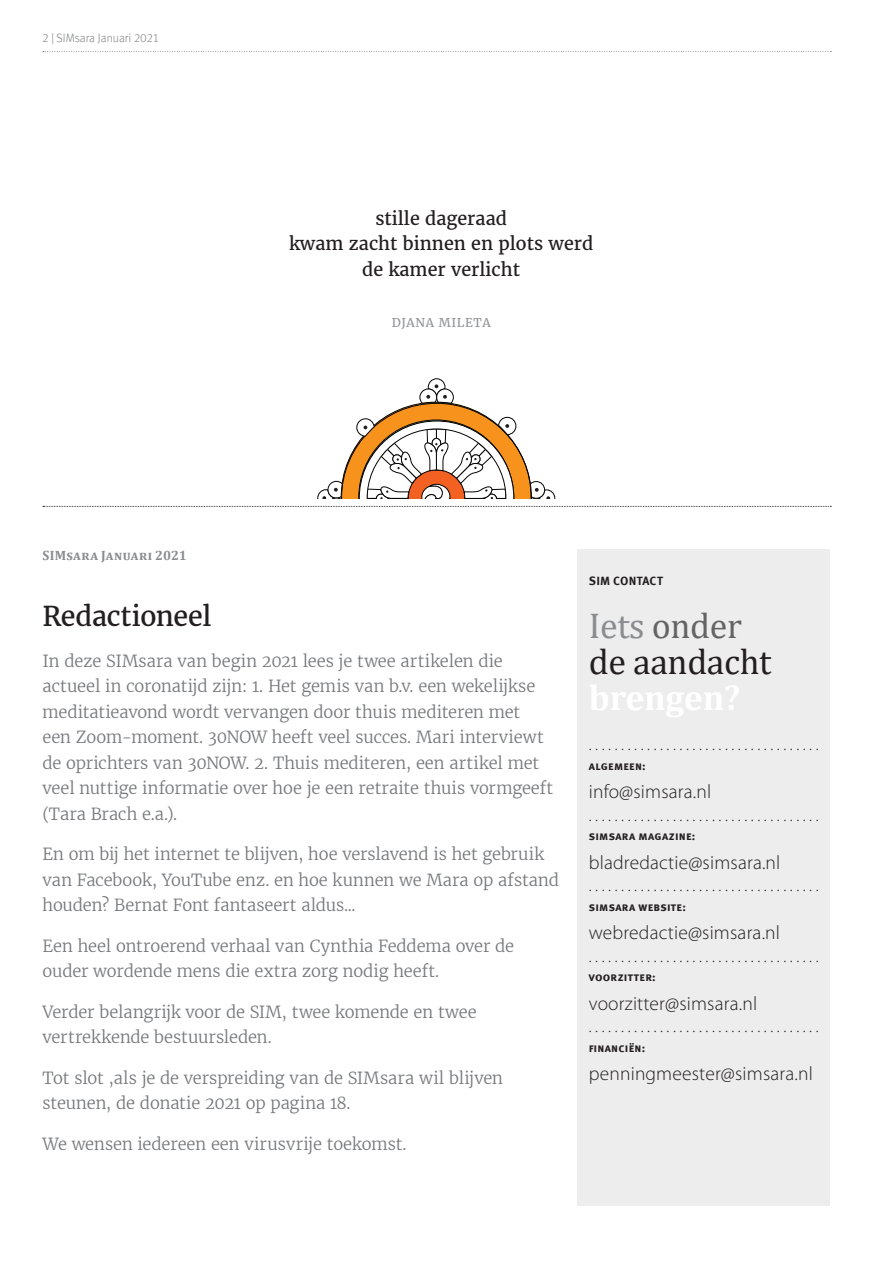
<style>
.page{position:relative;width:893px;height:1263px;background:#fff}
.page>*{position:absolute;margin:0;border:0;box-sizing:border-box;transform-origin:0 0}
.t1{font:36px/36px "Cambria";letter-spacing:-.01em;color:#231f20}
.t2{font:27px "Merriweather";letter-spacing:-.01em;color:#231f20}
.t3{font:300 19.5px "Myriad Pro";letter-spacing:.01em;color:#231f20}
.t4{font:18px "Merriweather";color:#231f20}
.t5{font:300 16.5px/25.5px "Merriweather";letter-spacing:-.005em;color:#76787b}
.t6{font:300 16.5px "Myriad Pro";color:#231f20}
.t7{font:700 13.5px "Cambria";letter-spacing:.02em;color:#8a8c8f}
.t8{font:12px "Meta Bold LF Caps";letter-spacing:.02em;color:#231f20}
.t9{font:12px "Meta Light LF";color:#838485}
.t10{font:12px "Merriweather";letter-spacing:.05em;color:#939598}
.s1{color:#8a8c8f}
.s2{color:#646464}
</style>
<div class="page">
<svg style="left:43px;top:51px;width:788px;height:1px"></svg>
<svg style="left:43px;top:506px;width:788px;height:1px"></svg>
<div style="left:578px;top:550px;width:252px;height:656px;background:#ededed"></div>
<svg style="left:317px;top:378px;width:239px;height:121px"></svg>
<p class="t9" style="left:43px;top:32px;width:118px">2 | SIMsara Januari 2021</p>
<p class="t7" style="left:43px;top:546px;width:146px">SIMsara Januari 2021</p>
<p class="t4" style="left:375px;top:207px;width:133px">stille dageraad</p>
<p class="t4" style="left:289px;top:232px;width:306px">kwam zacht binnen en plots werd</p>
<p class="t4" style="left:362px;top:258px;width:159px">de kamer verlicht</p>
<p class="t10" style="left:392px;top:315px;width:101px">DJANA MILETA</p>
<p class="t2" style="left:43px;top:600px;width:171px">Redactioneel</p>
<p class="t5" style="left:43px;top:648px;width:512px">In deze SIMsara van begin 2021 lees je twee artikelen die actueel in coronatijd zijn: 1. Het gemis van b.v. een wekelijkse meditatieavond wordt vervangen door thuis mediteren met<br>een Zoom-moment. 30NOW heeft veel succes. Mari interviewt de oprichters van 30NOW. 2. Thuis mediteren, een artikel met veel nuttige informatie over hoe je een retraite thuis vormgeeft (Tara Brach e.a.).</p>
<p class="t5" style="left:43px;top:841px;width:518px">En om bij het internet te blijven, hoe verslavend is het gebruik van Facebook, YouTube enz. en hoe kunnen we Mara op afstand houden? Bernat Font fantaseert aldus...</p>
<p class="t5" style="left:43px;top:933px;width:473px">Een heel ontroerend verhaal van Cynthia Feddema over de ouder wordende mens die extra zorg nodig heeft.</p>
<p class="t5" style="left:43px;top:999px;width:436px">Verder belangrijk voor de SIM, twee komende en twee vertrekkende bestuursleden.</p>
<p class="t5" style="left:43px;top:1065px;width:462px">Tot slot ,als je de verspreiding van de SIMsara wil blijven steunen, de donatie 2021 op pagina 18.</p>
<p class="t5" style="left:43px;top:1131px;width:366px">We wensen iedereen een virusvrije toekomst.</p>
<p class="t8" style="left:589px;top:574px;width:76px">SIM CONTACT</p>
<p class="t1" style="left:589px;top:608px;width:184px"><span class="s1">Iets</span> <span class="s2">onder </span>de aandacht</p>
<p class="t6" style="left:589px;top:735px;width:231px">. . . . . . . . . . . . . . . . . . . . . . . . . . . . . . . . . . . .</p>
<p class="t8" style="left:589px;top:759px;width:58px">algemeen:</p>
<p class="t3" style="left:589px;top:780px;width:124px">info@simsara.nl</p>
<p class="t6" style="left:589px;top:805px;width:231px">. . . . . . . . . . . . . . . . . . . . . . . . . . . . . . . . . . . .</p>
<p class="t8" style="left:589px;top:829px;width:108px">simsara magazine:</p>
<p class="t3" style="left:589px;top:851px;width:193px">bladredactie@simsara.nl</p>
<p class="t6" style="left:589px;top:876px;width:231px">. . . . . . . . . . . . . . . . . . . . . . . . . . . . . . . . . . . .</p>
<p class="t8" style="left:589px;top:900px;width:99px">simsara website:</p>
<p class="t3" style="left:589px;top:921px;width:193px">webredactie@simsara.nl</p>
<p class="t6" style="left:589px;top:946px;width:231px">. . . . . . . . . . . . . . . . . . . . . . . . . . . . . . . . . . . .</p>
<p class="t8" style="left:589px;top:970px;width:68px">voorzitter:</p>
<p class="t3" style="left:589px;top:992px;width:170px">voorzitter@simsara.nl</p>
<p class="t6" style="left:589px;top:1017px;width:231px">. . . . . . . . . . . . . . . . . . . . . . . . . . . . . . . . . . . .</p>
<p class="t8" style="left:589px;top:1041px;width:58px">financiën:</p>
<p class="t3" style="left:589px;top:1062px;width:226px">penningmeester@simsara.nl</p>
</div>
